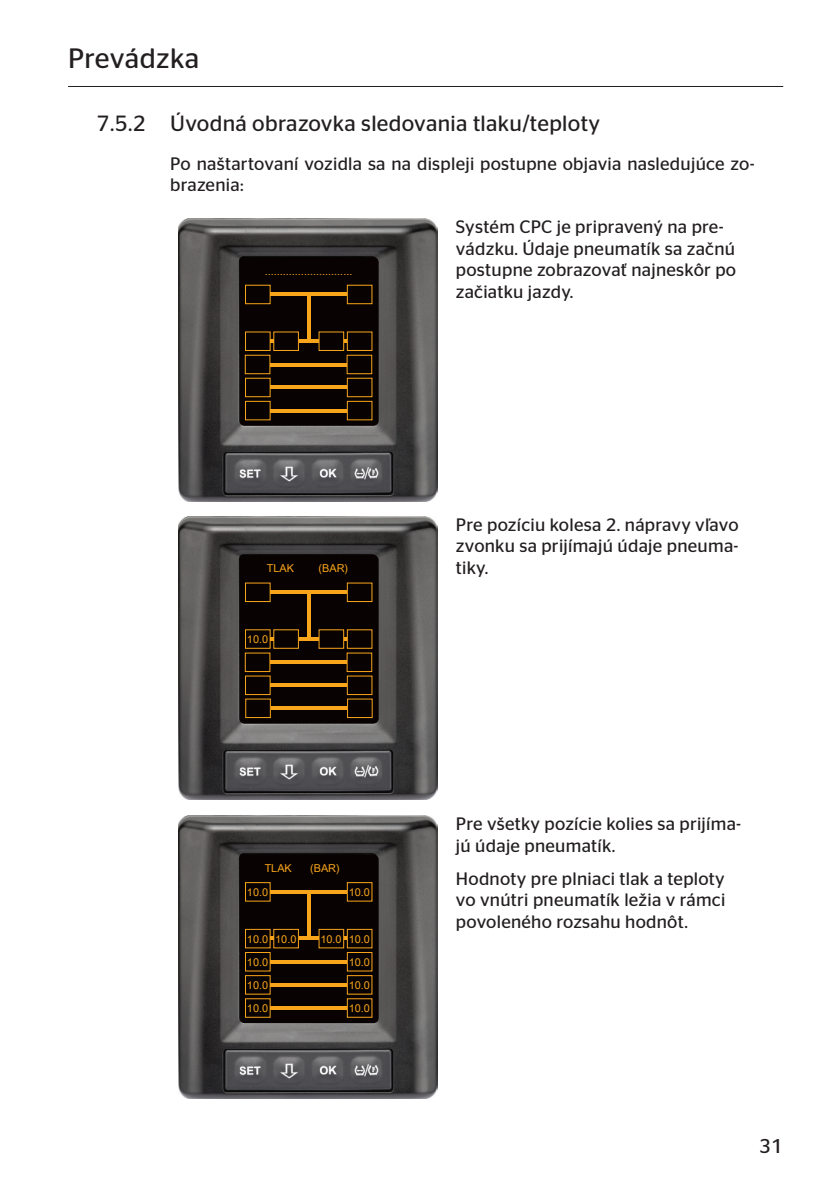
<style>
.page{position:relative;width:840px;height:1191px;background:#fff}
.page>*{position:absolute;margin:0;border:0;box-sizing:border-box;transform-origin:0 0}
.t1{font:28px "Continental Stag Sans";letter-spacing:.01em;color:#231f20}
.t2{font:22px "Continental Stag Sans";letter-spacing:.015em;color:#231f20}
.t3{font:20px "Continental Stag Sans";color:#231f20}
.t4{font:18px/21.6px "Continental Stag Sans";letter-spacing:.015em;color:#231f20}
.t5{font:10.8px "Arial Unicode MS";color:#f9a51b}
</style>
<div class="page">
<hr style="left:68px;top:86px;width:714px;height:1px;background:#231f20">
<img style="left:178px;top:219px;width:259px;height:282px">
<div style="left:239px;top:257px;width:139px;height:169px;background:#080302;border-radius:5px"></div>
<hr style="left:257px;top:293px;width:103px;height:3px;background:#f9a51b">
<hr style="left:257px;top:339px;width:103px;height:4px;background:#f9a51b">
<hr style="left:307px;top:293px;width:3px;height:49px;background:#f9a51b">
<div style="left:347px;top:285px;width:25px;height:19px;background:#080302"></div>
<div style="left:346px;top:285px;width:26px;height:19px;border:1px solid #f9a51b"></div>
<div style="left:245px;top:285px;width:25px;height:19px;background:#080302"></div>
<div style="left:245px;top:285px;width:25px;height:19px;border:1px solid #f9a51b"></div>
<hr style="left:257px;top:363px;width:103px;height:3px;background:#f9a51b">
<div style="left:347px;top:355px;width:24px;height:19px;background:#080302"></div>
<div style="left:346px;top:355px;width:26px;height:19px;border:1px solid #f9a51b"></div>
<div style="left:245px;top:355px;width:25px;height:19px;background:#080302"></div>
<div style="left:245px;top:355px;width:25px;height:19px;border:1px solid #f9a51b"></div>
<hr style="left:257px;top:386px;width:103px;height:3px;background:#f9a51b">
<div style="left:347px;top:378px;width:25px;height:19px;background:#080302"></div>
<div style="left:346px;top:378px;width:26px;height:19px;border:1px solid #f9a51b"></div>
<div style="left:245px;top:378px;width:25px;height:19px;background:#080302"></div>
<div style="left:245px;top:378px;width:25px;height:19px;border:1px solid #f9a51b"></div>
<hr style="left:257px;top:409px;width:103px;height:3px;background:#f9a51b">
<div style="left:347px;top:401px;width:25px;height:19px;background:#080302"></div>
<div style="left:346px;top:401px;width:26px;height:19px;border:1px solid #f9a51b"></div>
<div style="left:245px;top:401px;width:25px;height:19px;background:#080302"></div>
<div style="left:245px;top:401px;width:25px;height:19px;border:1px solid #f9a51b"></div>
<div style="left:347px;top:332px;width:25px;height:18px;background:#080302"></div>
<div style="left:346px;top:331px;width:26px;height:20px;border:1px solid #f9a51b"></div>
<div style="left:319px;top:332px;width:24px;height:18px;background:#080302"></div>
<div style="left:318px;top:331px;width:26px;height:20px;border:1px solid #f9a51b"></div>
<div style="left:245px;top:332px;width:25px;height:18px;background:#080302"></div>
<div style="left:245px;top:331px;width:25px;height:20px;border:1px solid #f9a51b"></div>
<div style="left:273px;top:332px;width:25px;height:18px;background:#080302"></div>
<div style="left:273px;top:331px;width:26px;height:20px;border:1px solid #f9a51b"></div>
<img style="left:178px;top:516px;width:259px;height:283px">
<div style="left:239px;top:555px;width:139px;height:168px;background:#080302;border-radius:5px"></div>
<hr style="left:257px;top:590px;width:103px;height:4px;background:#f9a51b">
<hr style="left:257px;top:637px;width:103px;height:3px;background:#f9a51b">
<hr style="left:307px;top:590px;width:3px;height:50px;background:#f9a51b">
<div style="left:347px;top:583px;width:25px;height:18px;background:#080302"></div>
<div style="left:346px;top:582px;width:26px;height:20px;border:1px solid #f9a51b"></div>
<div style="left:245px;top:583px;width:25px;height:18px;background:#080302"></div>
<div style="left:245px;top:582px;width:25px;height:20px;border:1px solid #f9a51b"></div>
<hr style="left:257px;top:683px;width:103px;height:4px;background:#f9a51b">
<div style="left:347px;top:676px;width:25px;height:18px;background:#080302"></div>
<div style="left:346px;top:675px;width:26px;height:20px;border:1px solid #f9a51b"></div>
<div style="left:245px;top:676px;width:25px;height:18px;background:#080302"></div>
<div style="left:245px;top:675px;width:25px;height:20px;border:1px solid #f9a51b"></div>
<hr style="left:257px;top:706px;width:103px;height:4px;background:#f9a51b">
<div style="left:347px;top:699px;width:25px;height:18px;background:#080302"></div>
<div style="left:347px;top:698px;width:25px;height:20px;border:1px solid #f9a51b"></div>
<div style="left:245px;top:699px;width:25px;height:18px;background:#080302"></div>
<div style="left:245px;top:698px;width:26px;height:20px;border:1px solid #f9a51b"></div>
<hr style="left:257px;top:660px;width:103px;height:4px;background:#f9a51b">
<div style="left:347px;top:653px;width:24px;height:18px;background:#080302"></div>
<div style="left:346px;top:652px;width:26px;height:20px;border:1px solid #f9a51b"></div>
<div style="left:245px;top:653px;width:25px;height:18px;background:#080302"></div>
<div style="left:245px;top:652px;width:25px;height:20px;border:1px solid #f9a51b"></div>
<div style="left:347px;top:630px;width:25px;height:18px;background:#080302"></div>
<div style="left:346px;top:629px;width:26px;height:20px;border:1px solid #f9a51b"></div>
<div style="left:319px;top:630px;width:24px;height:18px;background:#080302"></div>
<div style="left:318px;top:629px;width:26px;height:20px;border:1px solid #f9a51b"></div>
<div style="left:245px;top:630px;width:25px;height:18px;background:#080302"></div>
<div style="left:245px;top:629px;width:25px;height:20px;border:1px solid #f9a51b"></div>
<div style="left:273px;top:630px;width:25px;height:18px;background:#080302"></div>
<div style="left:273px;top:629px;width:26px;height:20px;border:1px solid #f9a51b"></div>
<img style="left:178px;top:815px;width:259px;height:283px">
<div style="left:239px;top:854px;width:139px;height:169px;background:#080302;border-radius:5px"></div>
<hr style="left:257px;top:890px;width:103px;height:3px;background:#f9a51b">
<hr style="left:257px;top:936px;width:103px;height:4px;background:#f9a51b">
<hr style="left:307px;top:890px;width:3px;height:50px;background:#f9a51b">
<div style="left:347px;top:882px;width:25px;height:19px;background:#080302"></div>
<div style="left:346px;top:882px;width:26px;height:19px;border:1px solid #f9a51b"></div>
<div style="left:245px;top:882px;width:25px;height:19px;background:#080302"></div>
<div style="left:245px;top:882px;width:25px;height:19px;border:1px solid #f9a51b"></div>
<hr style="left:257px;top:983px;width:103px;height:3px;background:#f9a51b">
<div style="left:347px;top:975px;width:25px;height:19px;background:#080302"></div>
<div style="left:346px;top:975px;width:26px;height:19px;border:1px solid #f9a51b"></div>
<div style="left:245px;top:975px;width:25px;height:19px;background:#080302"></div>
<div style="left:245px;top:975px;width:25px;height:19px;border:1px solid #f9a51b"></div>
<hr style="left:257px;top:960px;width:103px;height:3px;background:#f9a51b">
<div style="left:347px;top:952px;width:25px;height:19px;background:#080302"></div>
<div style="left:346px;top:952px;width:26px;height:19px;border:1px solid #f9a51b"></div>
<div style="left:245px;top:952px;width:25px;height:19px;background:#080302"></div>
<div style="left:245px;top:952px;width:25px;height:19px;border:1px solid #f9a51b"></div>
<hr style="left:257px;top:1006px;width:103px;height:3px;background:#f9a51b">
<div style="left:347px;top:998px;width:25px;height:19px;background:#080302"></div>
<div style="left:346px;top:998px;width:26px;height:19px;border:1px solid #f9a51b"></div>
<div style="left:245px;top:998px;width:25px;height:19px;background:#080302"></div>
<div style="left:347px;top:929px;width:25px;height:19px;background:#080302"></div>
<div style="left:346px;top:929px;width:26px;height:19px;border:1px solid #f9a51b"></div>
<div style="left:319px;top:929px;width:24px;height:19px;background:#080302"></div>
<div style="left:318px;top:929px;width:26px;height:19px;border:1px solid #f9a51b"></div>
<div style="left:245px;top:929px;width:25px;height:19px;background:#080302"></div>
<div style="left:245px;top:929px;width:25px;height:19px;border:1px solid #f9a51b"></div>
<div style="left:273px;top:929px;width:25px;height:19px;background:#080302"></div>
<div style="left:273px;top:929px;width:26px;height:19px;border:1px solid #f9a51b"></div>
<h1 class="t1" style="left:68px;top:42px;width:133px">Prevádzka</h1>
<p class="t2" style="left:96px;top:111px;width:505px">7.5.2 Úvodná obrazovka sledovania tlaku/teploty</p>
<p class="t4" style="left:170px;top:152px;width:585px">Po naštartovaní vozidla sa na displeji postupne objavia nasledujúce zo&shy;brazenia:</p>
<p class="t5" style="left:264px;top:263px;width:89px">.............................</p>
<p class="t4" style="left:455px;top:216px;width:281px">Systém CPC je pripravený na pre&shy;vádzku. Údaje pneumatík sa začnú postupne zobrazovať najneskôr po začiatku jazdy.</p>
<p class="t5" style="left:267px;top:561px;width:29px">TLAK</p>
<p class="t5" style="left:318px;top:561px;width:31px">(BAR)</p>
<p class="t5" style="left:247px;top:631px;width:23px">10.0</p>
<p class="t5" style="left:264px;top:860px;width:29px">TLAK</p>
<p class="t5" style="left:310px;top:860px;width:31px">(BAR)</p>
<p class="t5" style="left:247px;top:884px;width:23px">10.0</p>
<p class="t5" style="left:348px;top:884px;width:23px">10.0</p>
<p class="t5" style="left:247px;top:931px;width:51px">10.0 10.0</p>
<p class="t5" style="left:320px;top:931px;width:51px">10.0 10.0</p>
<p class="t5" style="left:247px;top:977px;width:23px">10.0</p>
<p class="t5" style="left:348px;top:977px;width:23px">10.0</p>
<p class="t5" style="left:247px;top:954px;width:23px">10.0</p>
<p class="t5" style="left:348px;top:954px;width:23px">10.0</p>
<p class="t5" style="left:247px;top:1000px;width:23px">10.0</p>
<p class="t5" style="left:348px;top:1000px;width:23px">10.0</p>
<p class="t4" style="left:455px;top:513px;width:284px;text-align:justify">Pre pozíciu kolesa 2. nápravy vľavo zvonku sa prijímajú údaje pneuma&shy;tiky.</p>
<p class="t4" style="left:455px;top:813px;width:286px">Pre všetky pozície kolies sa prijíma&shy;jú údaje pneumatík.</p>
<p class="t4" style="left:455px;top:867px;width:271px;text-align:justify">Hodnoty pre plniaci tlak a teploty vo vnútri pneumatík ležia v rámci povoleného rozsahu hodnôt.</p>
<p class="t3" style="left:758px;top:1134px;width:25px">31</p>
</div>
